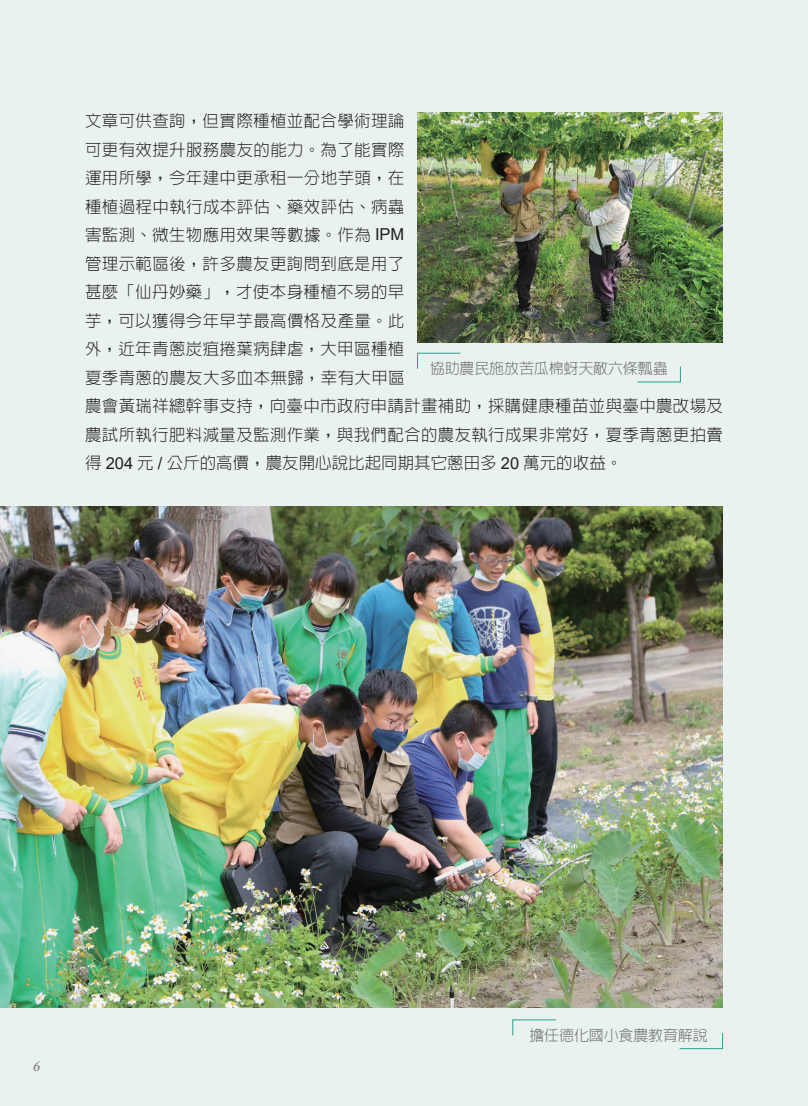
<style>
.page{position:relative;width:808px;height:1106px;background:#e9f2ef}
.page>*{position:absolute;margin:0;border:0;box-sizing:border-box;transform-origin:0 0}
.t1{font:300 16.5px/28.5px "AR Hei B5";letter-spacing:.02em;color:#231f20}
.t2{font:300 15px "AR Hei B5";letter-spacing:-.01em;color:#6c6d70}
.t3{font:italic 600 15px "Adobe Caslon Pro";color:#808285}
.s1{font-family:"Arial";font-weight:400}
</style>
<div class="page">
<img style="left:0;top:507px;width:723px;height:500px">
<img style="left:417px;top:113px;width:306px;height:229px">
<svg style="left:417px;top:352px;width:44px;height:17px"></svg>
<svg style="left:637px;top:366px;width:44px;height:17px"></svg>
<svg style="left:512px;top:1019px;width:44px;height:17px"></svg>
<svg style="left:679px;top:1033px;width:44px;height:16px"></svg>
<p class="t1" style="left:85px;top:107px;width:639px">文章可供查詢，但實際種植並配合學術理論<br>可更有效提升服務農友的能力。為了能實際<br>運用所學，今年建中更承租一分地芋頭，在<br>種植過程中執行成本評估、藥效評估、病蟲<br>害監測、微生物應用效果等數據。作為 <span class="s1">IPM<br></span>管理示範區後，許多農友更詢問到底是用了<br>甚麼「仙丹妙藥」，才使本身種植不易的早<br>芋，可以獲得今年早芋最高價格及產量。此<br>外，近年青蔥炭疽捲葉病肆虐，大甲區種植<br>夏季青蔥的農友大多血本無歸，幸有大甲區<br>農會黃瑞祥總幹事支持，向臺中市政府申請計畫補助，採購健康種苗並與臺中農改場及農試所執行肥料減量及監測作業，與我們配合的農友執行成果非常好，夏季青蔥更拍賣得 <span class="s1">204</span> 元 <span class="s1">/</span> 公斤的高價，農友開心說比起同期其它蔥田多 <span class="s1">20</span> 萬元的收益。</p>
<p class="t2" style="left:430px;top:361px;width:239px">協助農民施放苦瓜棉蚜天敵六條瓢蟲</p>
<p class="t3" style="left:33px;top:1057px;width:9px">6</p>
<p class="t2" style="left:529px;top:1027px;width:180px">擔任德化國小食農教育解說</p>
</div>
